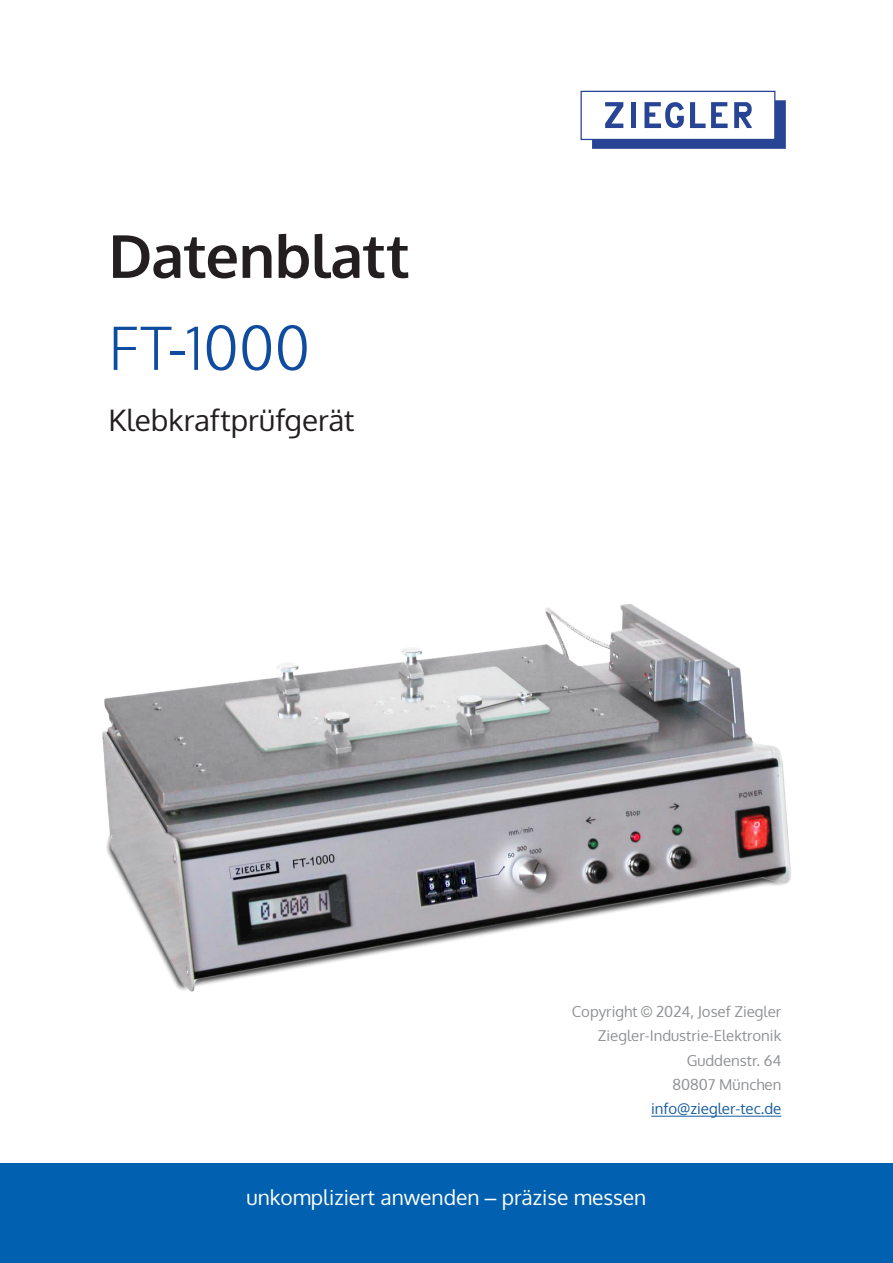
<style>
.page{position:relative;width:893px;height:1263px;background:#fff}
.page>*{position:absolute;margin:0;border:0;box-sizing:border-box;transform-origin:0 0}
.Titel__Handbuch{font:700 59.4px "Oxygen";letter-spacing:-.01em;color:#231f20}
.Titel__Anwendung___Gerät{font:300 59.4px "Oxygen";letter-spacing:.005em;color:#0f4ca0}
.Titelunterschrift{font:29.7px "Oxygen";color:#231f20}
.Fließtext_Spsp{font:21px "Oxygen";color:#fff}
.t1{font:15px "Oxygen";color:#8f9194}
.t2{font:15px/24.2px "Oxygen";color:#175d9e;text-align:right}
.s1{font-family:"Arial"}
.s2{color:#8f9194}
</style>
<div class="page">
<div style="left:0;top:1163px;width:893px;height:100px;background:#0161b0"></div>
<div style="left:580px;top:91px;width:195px;height:49px;border:1px solid #284494"></div>
<svg style="left:592px;top:100px;width:194px;height:49px"></svg>
<img style="left:102px;top:604px;width:689px;height:388px">
<hr style="left:651px;top:1116px;width:130px;height:1px;background:#175d9e">
<p class="Titel__Handbuch" style="left:108px;top:219px;width:303px">Datenblatt</p>
<p class="Titel__Anwendung___Gerät" style="left:108px;top:311px;width:203px">FT-1000</p>
<p class="Titelunterschrift" style="left:108px;top:400px;width:248px">Klebkraftprüfgerät</p>
<p class="t1" style="left:572px;top:1002px;width:211px">Copyright <span class="s1">©</span> 2024, Josef Ziegler</p>
<p class="t1" style="left:598px;top:1026px;width:185px">Ziegler-Industrie-Elektronik</p>
<p class="t1" style="left:687px;top:1050px;width:96px">Guddenstr. 64</p>
<p class="t2" style="left:651px;top:1072px;width:132px"><span class="s2">80807 München </span>info@ziegler-tec.de</p>
<p class="Fließtext_Spsp" style="left:247px;top:1183px;width:401px">unkompliziert anwenden <span class="s1">–</span> präzise messen</p>
</div>
